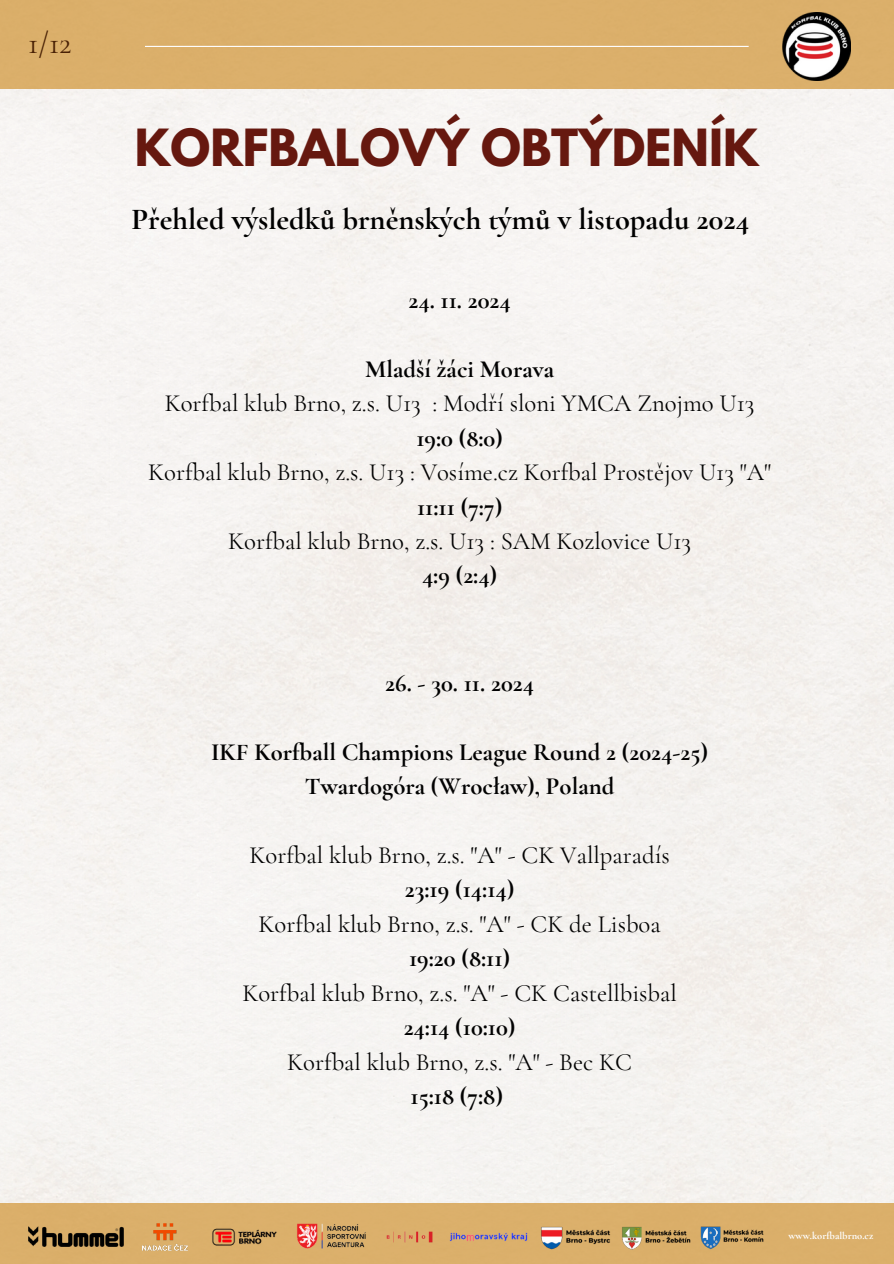
<style>
.page{position:relative;width:894px;height:1264px;background:#fff}
.page>*{position:absolute;margin:0;border:0;box-sizing:border-box;transform-origin:0 0}
.t1{font:700 45.3px "League Spartan";color:#66180f}
.t2{font:30.9px "Cormorant Garamond";color:#492105}
.t3{font:700 30.45px "Cormorant Garamond";color:#000}
.t4{font:24.75px/34.3px "Cormorant Garamond";color:#020202;text-align:center}
.t5{font:700 24.75px/34.3px "Cormorant Garamond";color:#020202;text-align:center}
.t6{font:700 10.5px "Cormorant Garamond";color:#fff}
.s1{font-weight:700}
</style>
<div class="page">
<div style="left:0;top:88px;width:893px;height:1115px;background:#f5f3f1"></div>
<div style="left:0;top:0;width:893px;height:88px;background:#dbaf6b"></div>
<div style="left:0;top:1203px;width:893px;height:60px;background:#dbaf6a"></div>
<hr style="left:145px;top:46px;width:603px;height:1px;background:#fff">
<img style="left:782px;top:12px;width:68px;height:69px">
<img style="left:28px;top:1226px;width:96px;height:21px">
<img style="left:297px;top:1223px;width:69px;height:26px">
<img style="left:386px;top:1231px;width:47px;height:12px">
<img style="left:449px;top:1232px;width:79px;height:10px">
<img style="left:212px;top:1228px;width:65px;height:18px">
<img style="left:142px;top:1223px;width:46px;height:28px">
<img style="left:622px;top:1226px;width:69px;height:24px">
<img style="left:700px;top:1226px;width:64px;height:24px">
<img style="left:541px;top:1226px;width:70px;height:24px">
<p class="t2" style="left:28px;top:24px;width:45px">1/12</p>
<p class="t1" style="left:135px;top:125px;width:625px">KORFBALOVÝ OBTÝDENÍK</p>
<h3 class="t3" style="left:131px;top:201px;width:619px">Přehled výsledků brněnských týmů v listopadu 2024</h3>
<h2 class="t5" style="left:408px;top:283px;width:104px">24. 11. 2024</h2>
<h4 class="t4" style="left:148px;top:352px;width:624px"><span class="s1">Mladší žáci Morava<br></span>Korfbal klub Brno, z.s. U13 : Modří sloni YMCA Znojmo U13<br><span class="s1">19:0 (8:0)<br></span>Korfbal klub Brno, z.s. U13 : Vosíme.cz Korfbal Prostějov U13 "A"<br><span class="s1">11:11 (7:7)<br></span>Korfbal klub Brno, z.s. U13 : SAM Kozlovice U13<br><span class="s1">4:9 (2:4)</span></h4>
<h5 class="t5" style="left:385px;top:666px;width:150px">26. - 30. 11. 2024</h5>
<h4 class="t5" style="left:211px;top:734px;width:498px">IKF Korfball Champions League Round 2 (2024-25)<br>Twardogóra (Wrocław), Poland</h4>
<h4 class="t4" style="left:242px;top:838px;width:436px">Korfbal klub Brno, z.s. "A" - CK Vallparadís<br><span class="s1">23:19 (14:14)<br></span>Korfbal klub Brno, z.s. "A" - CK de Lisboa<br><span class="s1">19:20 (8:11)<br></span>Korfbal klub Brno, z.s. "A" - CK Castellbisbal<br><span class="s1">24:14 (10:10)<br></span>Korfbal klub Brno, z.s. "A" - Bec KC<br><span class="s1">15:18 (7:8)</span></h4>
<h1 class="t6" style="left:788px;top:1229px;width:86px">www.korfbalbrno.cz</h1>
</div>
